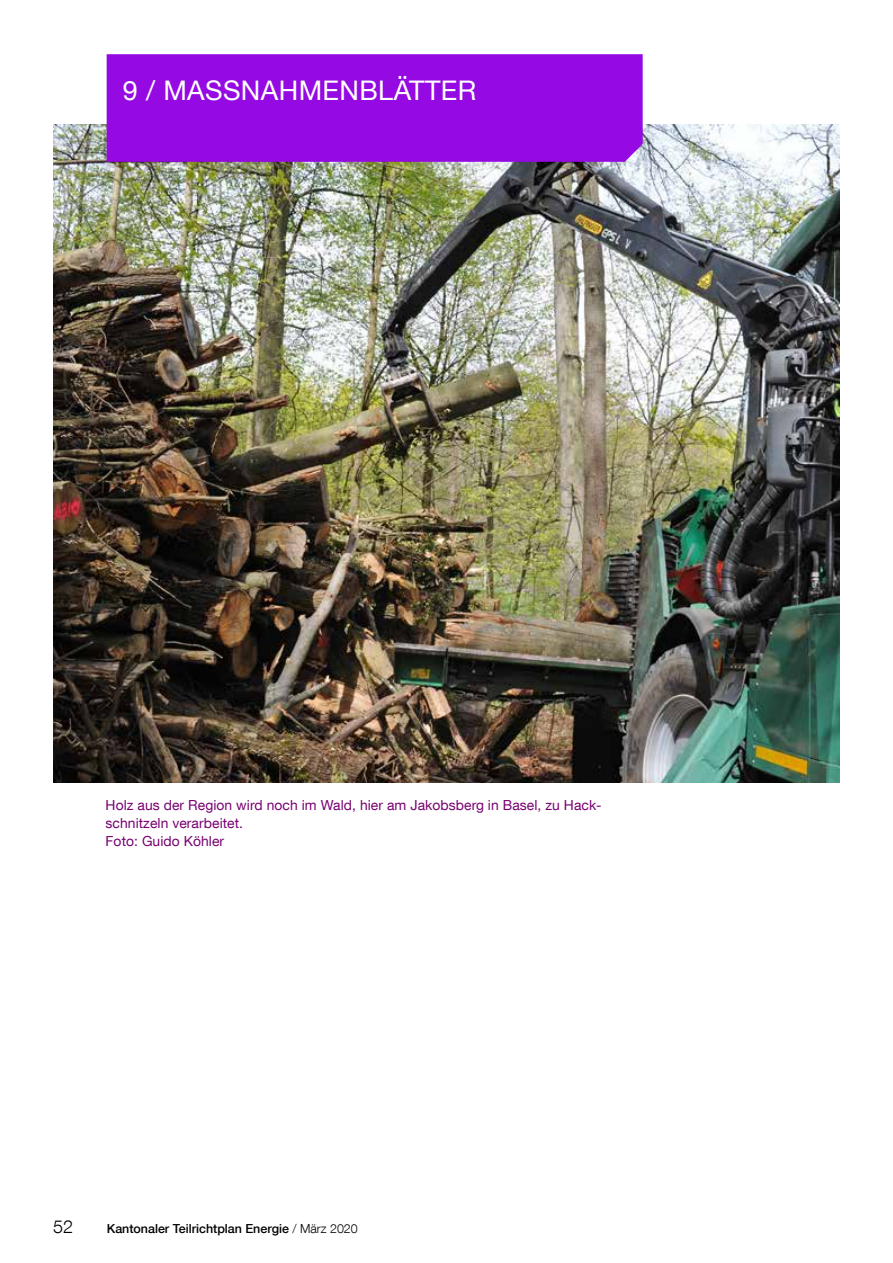
<style>
.page{position:relative;width:893px;height:1263px;background:#fff}
.page>*{position:absolute;margin:0;border:0;box-sizing:border-box;transform-origin:0 0}
.t1{font:27px "Helvetica Neue LT Com";letter-spacing:.015em;color:#fff}
.t2{font:300 18px "Helvetica Neue LT Com";color:#000}
._05_2_Abbildungen_un{font:13.8px/18px "Helvetica Neue LT Com";letter-spacing:.005em;color:#780071}
.t3{font:500 12.45px "Helvetica Neue LT Com";color:#000}
.s1{font-weight:300}
</style>
<div class="page">
<img style="left:53px;top:125px;width:787px;height:658px">
<div style="left:107px;top:54px;width:536px;height:108px;background:#9509e3"></div>
<p class="t1" style="left:123px;top:74px;width:355px">9 / MASSNAHMENBLÄTTER</p>
<p class="_05_2_Abbildungen_un" style="left:106px;top:796px;width:498px">Holz aus der Region wird noch im Wald, hier am Jakobsberg in Basel, zu Hack&shy;schnitzeln verarbeitet.</p>
<p class="_05_2_Abbildungen_un" style="left:106px;top:832px;width:120px">Foto: Guido Köhler</p>
<h2 class="t2" style="left:53px;top:1216px;width:22px">52</h2>
<p class="t3" style="left:107px;top:1221px;width:252px">Kantonaler Teilrichtplan Energie <span class="s1">/ März 2020</span></p>
</div>
